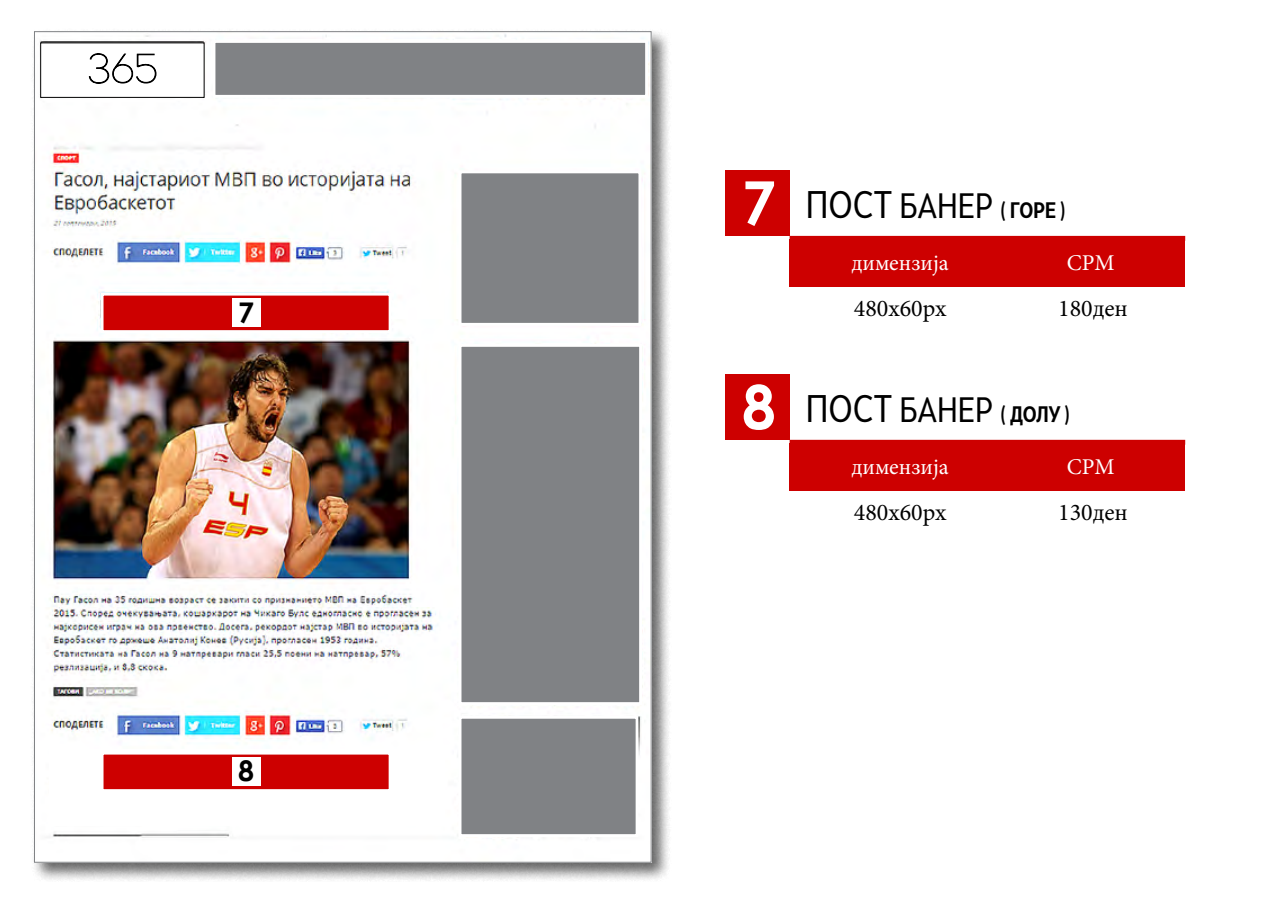
<style>
.page{position:relative;width:1263px;height:900px;background:#fff}
.page>*{position:absolute;margin:0;border:0;box-sizing:border-box;transform-origin:0 0}
.t1{font:700 60.6px "Century Gothic";color:#fff}
.t2{font:700 28.5px "Century Gothic";color:#000}
.t3{font:24px "Minion Pro";color:#000}
.t4{font:22.65px "Minion Pro";color:#fff}
.t5{font:700 21px "Skola Sans Cn";letter-spacing:-.005em;color:#000}
.s1{font-family:"Century Gothic";font-size:60.6px;color:#fff}
.s2{font-weight:400;font-size:36px}
.s3{font-weight:400;font-size:33px}
</style>
<div class="page">
<div style="left:31px;top:28px;width:641px;height:854px;background:#000;opacity:.6"></div>
<img style="left:36px;top:33px;width:614px;height:828px">
<div style="left:49px;top:749px;width:396px;height:77px;background:#fff"></div>
<div style="left:213px;top:40px;width:435px;height:58px;background:#808285;border:3px solid #fff"></div>
<div style="left:459px;top:170px;width:182px;height:156px;background:#808285;border:3px solid #fff"></div>
<div style="left:459px;top:716px;width:179px;height:121px;background:#808285;border:3px solid #fff"></div>
<div style="left:459px;top:344px;width:183px;height:361px;background:#808285;border:3px solid #fff"></div>
<div style="left:41px;top:43px;width:163px;height:54px;background:#fff"></div>
<div style="left:40px;top:43px;width:164px;height:55px;border:1px solid #000"></div>
<svg style="left:88px;top:53px;width:69px;height:31px"></svg>
<div style="left:790px;top:239px;width:395px;height:47px;background:#cd0000"></div>
<div style="left:726px;top:170px;width:64px;height:66px;background:#cd0000"></div>
<div style="left:790px;top:236px;width:395px;height:5px;background:#cd0000"></div>
<div style="left:790px;top:443px;width:395px;height:47px;background:#cd0000"></div>
<div style="left:726px;top:374px;width:64px;height:66px;background:#cd0000"></div>
<div style="left:790px;top:440px;width:395px;height:5px;background:#cd0000"></div>
<div style="left:101px;top:293px;width:290px;height:40px;background:#cd0000;border:3px solid #fff"></div>
<div style="left:101px;top:752px;width:290px;height:40px;background:#cd0000;border:3px solid #fff"></div>
<div style="left:232px;top:298px;width:29px;height:29px;background:#fff"></div>
<div style="left:232px;top:757px;width:29px;height:29px;background:#fff"></div>
<h2 class="t2" style="left:238px;top:291px;width:17px">7</h2>
<h2 class="t2" style="left:238px;top:750px;width:17px">8</h2>
<p class="t5" style="left:742px;top:197px;width:325px"><span class="s1">7</span> <span class="s2">ПОСТ</span> <span class="s3">БАНЕР</span> ( ГОРЕ )</p>
<p class="t4" style="left:851px;top:248px;width:99px">димензија</p>
<p class="t4" style="left:1067px;top:248px;width:49px">CPM</p>
<p class="t3" style="left:854px;top:292px;width:94px">480х60px</p>
<p class="t3" style="left:1058px;top:292px;width:71px">180ден</p>
<h1 class="t1" style="left:742px;top:361px;width:35px">8</h1>
<p class="t5" style="left:806px;top:401px;width:265px"><span class="s2">ПОСТ</span> <span class="s3">БАНЕР</span> ( ДОЛУ )</p>
<p class="t4" style="left:851px;top:452px;width:99px">димензија</p>
<p class="t4" style="left:1067px;top:452px;width:49px">CPM</p>
<p class="t3" style="left:854px;top:496px;width:94px">480х60px</p>
<p class="t3" style="left:1058px;top:496px;width:71px">130ден</p>
</div>
